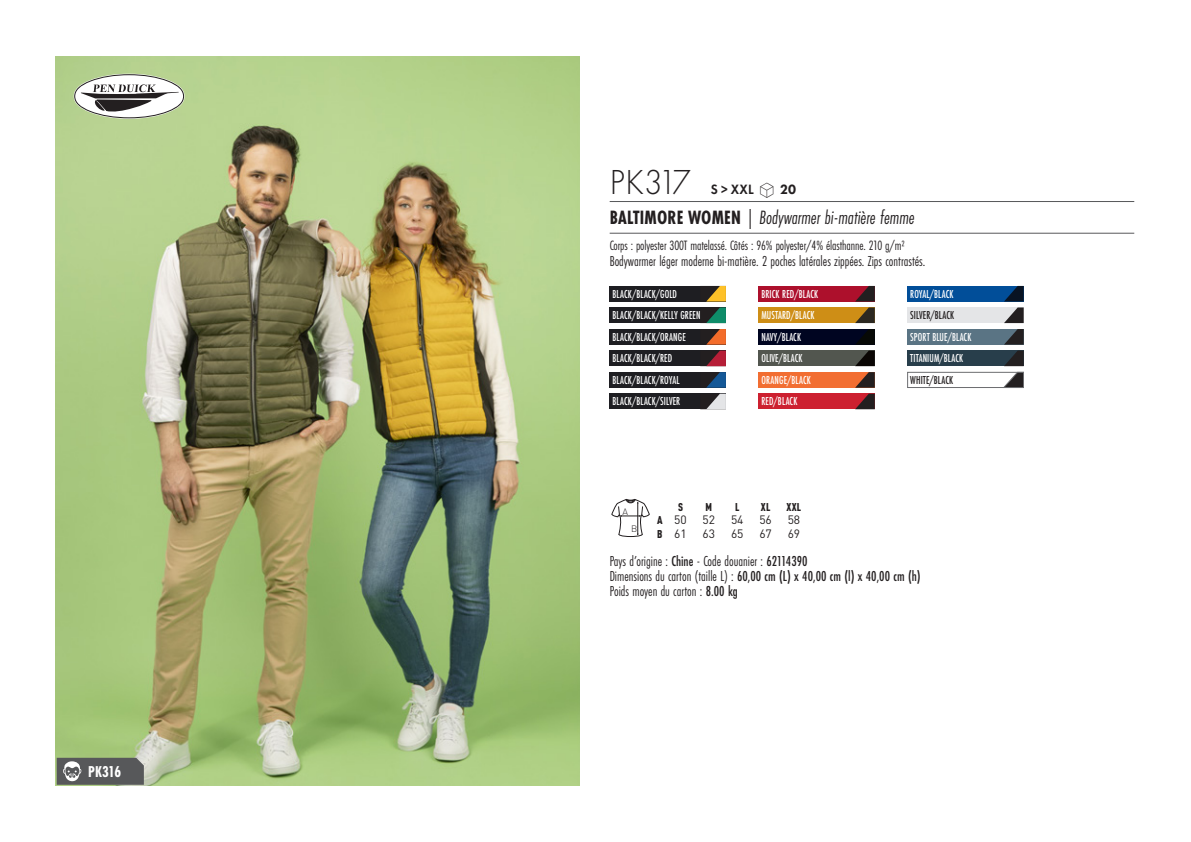
<style>
.page{position:relative;width:1191px;height:842px;background:#fff}
.page>*{position:absolute;margin:0;border:0;box-sizing:border-box;transform-origin:0 0}
.t1{font:300 36px "Futura PT";letter-spacing:-.06em;color:#231f20;scale:.95 1}
.t2{font:italic 20px "Futura PT Cond";color:#231f20;scale:.95 1}
.t3{font:700 16.4px "Futura PT Cond";letter-spacing:-.015em;color:#fff;scale:.95 1}
.t4{font:15px "Futura PT Cond";color:#231f20;scale:.95 1}
.t5{font:500 15px "Futura PT Cond";color:#231f20;scale:.95 1}
.grammage_2020{font:14px "Futura PT Cond";letter-spacing:-.005em;color:#231f20;scale:.95 1}
.t6{font:600 14px "Futura PT";color:#231f20;scale:.95 1}
.Coloris_nuancier_bla{font:500 12px "Futura PT Cond";letter-spacing:.01em;color:#fff;scale:.9 1}
._88_tailles_tab_maig{font:12px "DIN Pro";color:#231f20}
.Coloris_nuancier_bla-2{font:500 12px "Futura PT Cond";letter-spacing:.01em;color:#231f20;scale:.9 1}
.Coloris_nuancier{font:500 12px "Futura PT Cond";letter-spacing:.01em;color:#231f20;scale:.9 1}
._88_tailles_tab_maig-2{font:900 condensed 11.2px "DIN Pro";color:#231f20;scale:.95 1}
.t7{font:300 9.2px "DIN";color:#231f20}
.s1{font-family:"Linotype Shapeshifter";font-weight:400;font-size:20px}
.s2{font-weight:800}
.s3{font-weight:700;font-style:normal}
.s4{font-weight:900;font-stretch:condensed;font-size:11.2px}
.s5{font-weight:500}
.s6{font-weight:400}
</style>
<div class="page">
<img style="left:55px;top:57px;width:524px;height:728px">
<svg style="left:74px;top:74px;width:111px;height:45px"></svg>
<div style="left:609px;top:286px;width:117px;height:16px;background:#1e1e22"></div>
<svg style="left:706px;top:286px;width:20px;height:15px"></svg>
<div style="left:609px;top:307px;width:117px;height:16px;background:#1e1e22"></div>
<svg style="left:706px;top:307px;width:20px;height:16px"></svg>
<div style="left:609px;top:329px;width:117px;height:16px;background:#1e1e22"></div>
<svg style="left:706px;top:329px;width:20px;height:16px"></svg>
<div style="left:609px;top:351px;width:117px;height:15px;background:#1e1e22"></div>
<svg style="left:706px;top:351px;width:20px;height:15px"></svg>
<div style="left:609px;top:372px;width:117px;height:16px;background:#1e1e22"></div>
<svg style="left:706px;top:372px;width:20px;height:16px"></svg>
<div style="left:609px;top:394px;width:117px;height:15px;background:#1e1e22"></div>
<svg style="left:706px;top:394px;width:20px;height:15px"></svg>
<div style="left:758px;top:286px;width:116px;height:16px;background:#ad102c"></div>
<svg style="left:855px;top:286px;width:19px;height:15px"></svg>
<div style="left:758px;top:307px;width:116px;height:16px;background:#ce8e16"></div>
<svg style="left:855px;top:307px;width:19px;height:16px"></svg>
<div style="left:758px;top:329px;width:116px;height:16px;background:#000521"></div>
<svg style="left:856px;top:329px;width:18px;height:16px"></svg>
<div style="left:758px;top:351px;width:116px;height:15px;background:#52564f"></div>
<svg style="left:855px;top:351px;width:19px;height:15px"></svg>
<div style="left:758px;top:372px;width:116px;height:16px;background:#f26e32"></div>
<svg style="left:855px;top:372px;width:19px;height:16px"></svg>
<div style="left:758px;top:394px;width:116px;height:15px;background:#cd2030"></div>
<svg style="left:855px;top:394px;width:19px;height:15px"></svg>
<div style="left:907px;top:286px;width:116px;height:16px;background:#014e99"></div>
<svg style="left:1004px;top:286px;width:19px;height:15px"></svg>
<div style="left:907px;top:307px;width:116px;height:16px;background:#e4e5e7"></div>
<svg style="left:1004px;top:307px;width:19px;height:16px"></svg>
<div style="left:907px;top:329px;width:116px;height:16px;background:#5a7484"></div>
<svg style="left:1004px;top:329px;width:19px;height:16px"></svg>
<div style="left:907px;top:351px;width:116px;height:15px;background:#283e4b"></div>
<svg style="left:1004px;top:351px;width:19px;height:15px"></svg>
<div style="left:907px;top:372px;width:116px;height:16px;background:#fff;border:1px solid #6c6d70"></div>
<svg style="left:1003px;top:372px;width:21px;height:16px"></svg>
<svg style="left:611px;top:499px;width:38px;height:38px"></svg>
<svg style="left:57px;top:758px;width:87px;height:27px;background:#646567"></svg>
<hr style="left:609px;top:201px;width:525px;height:1px;background:#57585a">
<hr style="left:609px;top:233px;width:525px;height:1px;background:#57585a">
<p class="t3" style="left:88px;top:762px;width:36px">PK316</p>
<p class="t1" style="left:610px;top:162px;width:87px">PK317</p>
<p class="t6" style="left:711px;top:181px;width:91px">S &gt; XXL <span class="s1">S</span> <span class="s2">20</span></p>
<p class="t2" style="left:610px;top:206px;width:322px"><span class="s3">BALTIMORE WOMEN</span> | Bodywarmer bi-matière femme</p>
<p class="grammage_2020" style="left:609px;top:238px;width:312px">Corps : polyester 300T matelassé. Côtés : 96% polyester/4% élasthanne. 210 g/m2</p>
<p class="t4" style="left:609px;top:253px;width:334px">Bodywarmer léger moderne bi-matière. 2 poches latérales zippées. Zips contrastés.</p>
<p class="Coloris_nuancier_bla" style="left:612px;top:287px;width:73px">BLACK/BLACK/GOLD</p>
<p class="Coloris_nuancier_bla" style="left:612px;top:308px;width:99px">BLACK/BLACK/KELLY GREEN</p>
<p class="Coloris_nuancier_bla" style="left:612px;top:330px;width:83px">BLACK/BLACK/ORANGE</p>
<p class="Coloris_nuancier_bla" style="left:612px;top:351px;width:68px">BLACK/BLACK/RED</p>
<p class="Coloris_nuancier_bla" style="left:612px;top:373px;width:76px">BLACK/BLACK/ROYAL</p>
<p class="Coloris_nuancier_bla" style="left:612px;top:394px;width:77px">BLACK/BLACK/SILVER</p>
<p class="Coloris_nuancier_bla" style="left:761px;top:287px;width:64px">BRICK RED/BLACK</p>
<p class="Coloris_nuancier_bla" style="left:761px;top:308px;width:60px">MUSTARD/BLACK</p>
<p class="Coloris_nuancier_bla" style="left:761px;top:330px;width:46px">NAVY/BLACK</p>
<p class="Coloris_nuancier_bla" style="left:761px;top:351px;width:47px">OLIVE/BLACK</p>
<p class="Coloris_nuancier_bla" style="left:761px;top:373px;width:56px">ORANGE/BLACK</p>
<p class="Coloris_nuancier_bla" style="left:761px;top:394px;width:41px">RED/BLACK</p>
<p class="t7" style="left:622px;top:506px;width:7px">A</p>
<p class="t7" style="left:631px;top:523px;width:8px">B</p>
<p class="_88_tailles_tab_maig-2" style="left:678px;top:498px;width:7px">S</p>
<p class="_88_tailles_tab_maig-2" style="left:705px;top:498px;width:8px">M</p>
<p class="_88_tailles_tab_maig-2" style="left:735px;top:498px;width:6px">L</p>
<p class="_88_tailles_tab_maig-2" style="left:761px;top:498px;width:12px">XL</p>
<p class="_88_tailles_tab_maig-2" style="left:786px;top:498px;width:17px">XXL</p>
<p class="_88_tailles_tab_maig" style="left:657px;top:510px;width:31px"><span class="s4">A</span> 50</p>
<p class="_88_tailles_tab_maig" style="left:702px;top:510px;width:14px">52</p>
<p class="_88_tailles_tab_maig" style="left:731px;top:510px;width:14px">54</p>
<p class="_88_tailles_tab_maig" style="left:759px;top:510px;width:14px">56</p>
<p class="_88_tailles_tab_maig" style="left:787px;top:510px;width:14px">58</p>
<p class="_88_tailles_tab_maig" style="left:657px;top:524px;width:31px"><span class="s4">B</span> 61</p>
<p class="_88_tailles_tab_maig" style="left:702px;top:524px;width:14px">63</p>
<p class="_88_tailles_tab_maig" style="left:731px;top:524px;width:14px">65</p>
<p class="_88_tailles_tab_maig" style="left:759px;top:524px;width:14px">67</p>
<p class="_88_tailles_tab_maig" style="left:787px;top:524px;width:14px">69</p>
<p class="Coloris_nuancier_bla" style="left:910px;top:287px;width:49px">ROYAL/BLACK</p>
<p class="Coloris_nuancier_bla-2" style="left:910px;top:308px;width:50px">SILVER/BLACK</p>
<p class="Coloris_nuancier_bla" style="left:910px;top:330px;width:69px">SPORT BLUE/BLACK</p>
<p class="Coloris_nuancier_bla" style="left:910px;top:351px;width:60px">TITANIUM/BLACK</p>
<p class="Coloris_nuancier" style="left:910px;top:373px;width:49px">WHITE/BLACK</p>
<p class="t4" style="left:609px;top:552px;width:210px">Pays d’origine : <span class="s5">Chine</span> - Code douanier : <span class="s5">62114390</span></p>
<p class="t5" style="left:609px;top:567px;width:329px"><span class="s6">Dimensions du carton (taille L) :</span> 60,00 cm (L) x 40,00 cm (l) x 40,00 cm (h)</p>
<p class="t4" style="left:609px;top:582px;width:136px">Poids moyen du carton : <span class="s5">8.00 kg</span></p>
</div>
